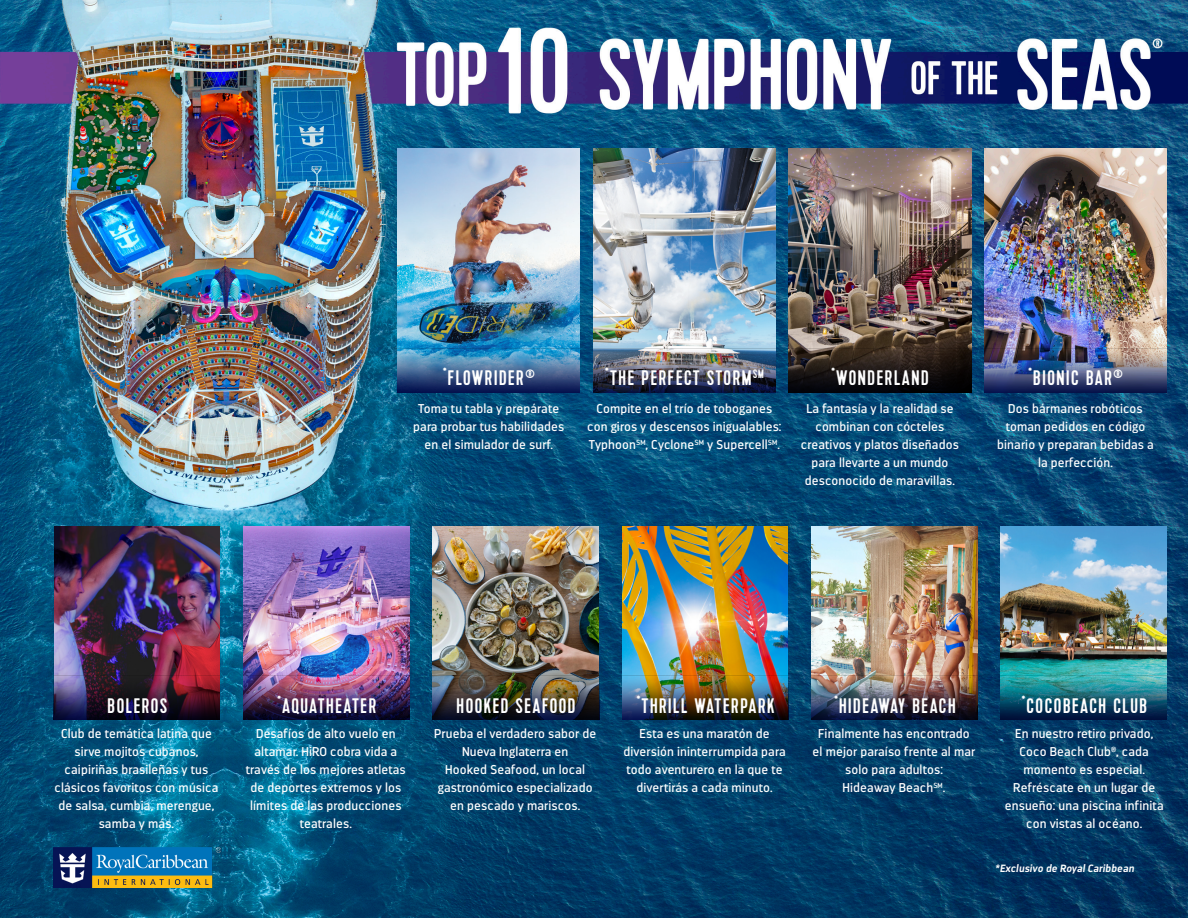
<style>
.page{position:relative;width:1188px;height:918px;background:#fff}
.page>*{position:absolute;margin:0;border:0;box-sizing:border-box;transform-origin:0 0}
.t1{font:21px "Kapra";letter-spacing:.075em;color:#fff}
.t2{font:12.75px/18px "Darwin";letter-spacing:.01em;color:#fff;text-align:center}
.t3{font:12.3px "Kapra";color:#fff}
.t4{font:italic 700 10.5px "Darwin";letter-spacing:.01em;color:#fff}
</style>
<div class="page">
<img style="left:0;top:0;width:1188px;height:918px">
<img style="left:53px;top:848px;width:168px;height:39px">
<img style="left:398px;top:149px;width:182px;height:141px">
<img style="left:54px;top:526px;width:166px;height:91px">
<img style="left:243px;top:526px;width:166px;height:91px">
<img style="left:433px;top:526px;width:166px;height:91px">
<img style="left:622px;top:526px;width:166px;height:91px">
<img style="left:812px;top:526px;width:165px;height:91px">
<img style="left:1001px;top:526px;width:166px;height:91px">
<img style="left:593px;top:149px;width:183px;height:141px">
<img style="left:789px;top:149px;width:182px;height:141px">
<img style="left:984px;top:149px;width:183px;height:141px">
<img style="left:398px;top:290px;width:182px;height:103px">
<img style="left:53px;top:617px;width:167px;height:103px">
<img style="left:243px;top:617px;width:167px;height:103px">
<img style="left:433px;top:617px;width:166px;height:103px">
<img style="left:622px;top:617px;width:167px;height:103px">
<img style="left:812px;top:617px;width:165px;height:103px">
<img style="left:1001px;top:617px;width:166px;height:103px">
<img style="left:593px;top:290px;width:183px;height:103px">
<img style="left:789px;top:290px;width:182px;height:103px">
<img style="left:984px;top:290px;width:183px;height:103px">
<p class="t1" style="left:443px;top:365px;width:94px"><sup>*</sup>FLOWRIDER<sup>®</sup></p>
<p class="t2" style="left:413px;top:400px;width:152px">Toma tu tabla y prepárate para probar tus habilidades en el simulador de surf.</p>
<p class="t3" style="left:605px;top:366px;width:6px">*</p>
<p class="t1" style="left:610px;top:365px;width:155px">THE PERFECT STORM<sup>SM</sup></p>
<p class="t1" style="left:831px;top:365px;width:99px"><sup>*</sup>WONDERLAND</p>
<p class="t1" style="left:1028px;top:365px;width:85px"><sup>*</sup>BIONIC BAR</p>
<p class="t3" style="left:1113px;top:366px;width:11px">®</p>
<p class="t2" style="left:587px;top:400px;width:196px">Compite en el trío de toboganes con giros y descensos inigualables:<br>Typhoon<sup>SM</sup>, Cyclone<sup>SM</sup> y Supercell<sup>SM</sup>.</p>
<p class="t2" style="left:806px;top:400px;width:149px">La fantasía y la realidad se combinan con cócteles</p>
<p class="t2" style="left:801px;top:436px;width:159px">creativos y platos diseñados para llevarte a un mundo</p>
<p class="t2" style="left:805px;top:472px;width:152px">desconocido de maravillas.</p>
<p class="t2" style="left:997px;top:400px;width:158px">Dos bármanes robóticos toman pedidos en código binario y preparan bebidas a la perfección.</p>
<p class="t1" style="left:108px;top:694px;width:61px">BOLEROS</p>
<p class="t1" style="left:277px;top:694px;width:101px"><sup>*</sup>AQUATHEATER</p>
<p class="t1" style="left:457px;top:694px;width:120px">HOOKED SEAFOOD</p>
<p class="t1" style="left:636px;top:694px;width:140px"><sup>*</sup>THRILL WATERPARK</p>
<p class="t1" style="left:834px;top:694px;width:123px"><sup>*</sup>HIDEAWAY BEACH</p>
<p class="t1" style="left:1021px;top:694px;width:127px"><sup>*</sup>COCOBEACH CLUB</p>
<p class="t2" style="left:61px;top:725px;width:152px">Club de temática latina que sirve mojitos cubanos,</p>
<p class="t2" style="left:54px;top:761px;width:165px">caipiriñas brasileñas y tus clásicos favoritos con música de salsa, cumbia, merengue, samba y más.</p>
<p class="t2" style="left:246px;top:725px;width:161px">Desafíos de alto vuelo en altamar. HiRO cobra vida a través de los mejores atletas de deportes extremos y los límites de las producciones teatrales.</p>
<p class="t2" style="left:434px;top:725px;width:164px">Prueba el verdadero sabor de<br>Nueva Inglaterra en</p>
<p class="t2" style="left:445px;top:761px;width:141px">Hooked Seafood, un local</p>
<p class="t2" style="left:438px;top:779px;width:156px">gastronómico especializado en pescado y mariscos.</p>
<p class="t2" style="left:624px;top:725px;width:164px">Esta es una maratón de diversión ininterrumpida para todo aventurero en la que te divertirás a cada minuto.</p>
<p class="t2" style="left:813px;top:725px;width:164px">Finalmente has encontrado el mejor paraíso frente al mar solo para adultos:</p>
<p class="t2" style="left:843px;top:779px;width:104px">Hideaway Beach<sup>SM</sup>.</p>
<p class="t2" style="left:1015px;top:725px;width:140px">En nuestro retiro privado,<br>Coco Beach Club<sup>®</sup>, cada</p>
<p class="t2" style="left:1023px;top:761px;width:123px">momento es especial.</p>
<p class="t2" style="left:1005px;top:779px;width:160px">Refréscate en un lugar de ensueño: una piscina infinita con vistas al océano.</p>
<p class="t4" style="left:995px;top:862px;width:141px">*Exclusivo de Royal Caribbean</p>
</div>
